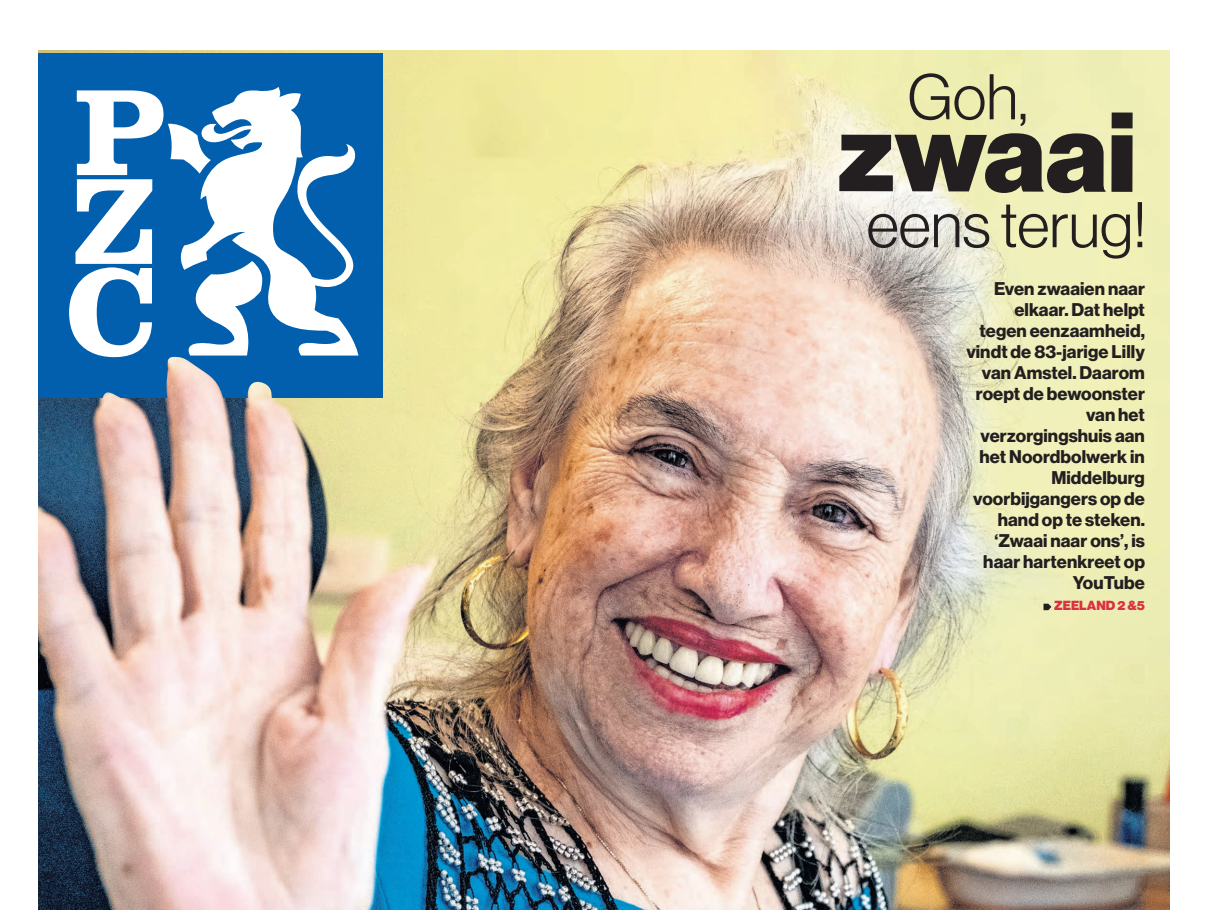
<style>
.page{position:relative;width:1229px;height:915px;background:#fff}
.page>*{position:absolute;margin:0;border:0;box-sizing:border-box;transform-origin:0 0}
.t1{font:110.85px "Haas Grotesk Display Blk";color:#231f20}
.t2{font:63px "Haas Grotesk Display Lt";color:#231f20}
.t3{font:18px/21px "Haas Grotesk Display Bd";letter-spacing:.005em;color:#231f20;text-align:right}
.t4{font:12.9px "Haas Grotesk Display Blk";letter-spacing:.005em;color:#da3140}
</style>
<div class="page">
<img style="left:38px;top:51px;width:1131px;height:858px">
<svg style="left:1043px;top:603px;width:8px;height:7px"></svg>
<div style="left:38px;top:53px;width:344px;height:344px;background:#015fae"></div>
<svg style="left:264px;top:87px;width:95px;height:268px"></svg>
<svg style="left:69px;top:90px;width:195px;height:266px"></svg>
<img style="left:38px;top:356px;width:376px;height:361px">
<h2 class="t2" style="left:907px;top:74px;width:122px">Goh,</h2>
<h1 class="t1" style="left:837px;top:112px;width:301px">zwaai</h1>
<h2 class="t2" style="left:867px;top:202px;width:281px">eens terug!</h2>
<p class="t3" style="left:966px;top:279px;width:180px">Even zwaaien naar elkaar. Dat helpt tegen eenzaamheid, vindt de 83-jarige Lilly van Amstel. Daarom roept de bewoonster van het verzorgingshuis aan het Noordbolwerk in<br>Middelburg voorbijgangers op de hand op te steken. ‘Zwaai naar ons’, is haar hartenkreet op<br>YouTube</p>
<p class="t4" style="left:1054px;top:600px;width:92px">ZEELAND 2 &amp;5</p>
</div>
